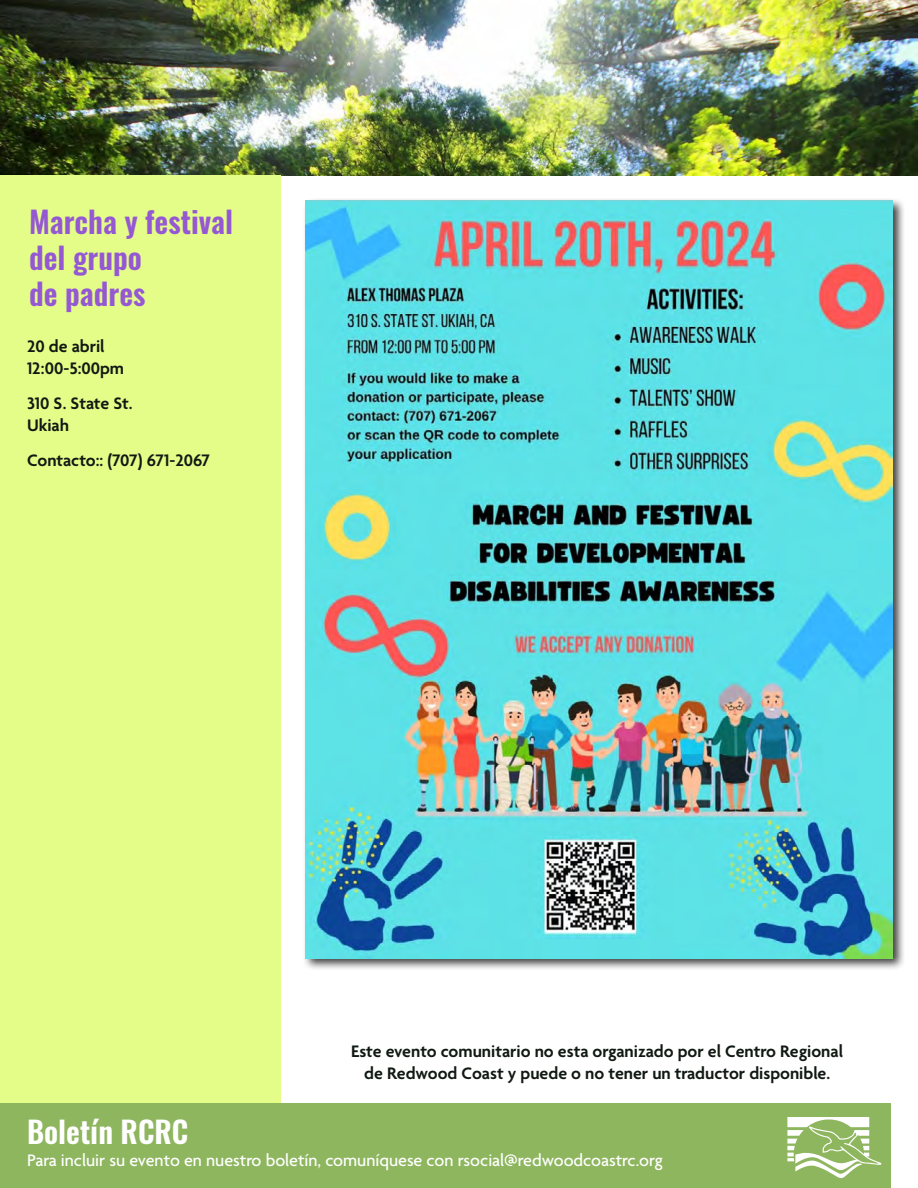
<style>
.page{position:relative;width:918px;height:1188px;background:#fff}
.page>*{position:absolute;margin:0;border:0;box-sizing:border-box;transform-origin:0 0}
.t1{font:600 30px/36px "Oswald";color:#9558d3}
.t2{font:600 30px "Oswald";color:#fff}
.t3{font:600 18px/21.6px "Agenda";color:#111913}
.t4{font:500 18px "Agenda";color:#fff}
</style>
<div class="page">
<img style="left:0;top:0;width:918px;height:176px">
<div style="left:0;top:176px;width:281px;height:1012px;background:#e4fd89"></div>
<div style="left:0;top:1104px;width:891px;height:84px;background:#8eb65e"></div>
<div style="left:303px;top:197px;width:602px;height:774px;background:#000;opacity:.75"></div>
<img style="left:306px;top:201px;width:587px;height:757px">
<svg style="left:787px;top:1117px;width:94px;height:61px"></svg>
<h1 class="t1" style="left:29px;top:204px;width:205px">Marcha y festival del grupo<br>de padres</h1>
<p class="t3" style="left:27px;top:337px;width:99px">20 de abril<br>12:00-5:00pm</p>
<p class="t3" style="left:27px;top:394px;width:107px">310 S. State St.<br>Ukiah</p>
<p class="t3" style="left:27px;top:450px;width:185px">Contacto:: (707) 671-2067</p>
<p class="t3" style="left:351px;top:1042px;width:493px;text-align:center">Este evento comunitario no esta organizado por el Centro Regional de Redwood Coast y puede o no tener un traductor disponible.</p>
<h1 class="t2" style="left:27px;top:1111px;width:163px">Boletín RCRC</h1>
<p class="t4" style="left:27px;top:1150px;width:637px">Para incluir su evento en nuestro boletín, comuníquese con rsocial@redwoodcoastrc.org</p>
</div>
